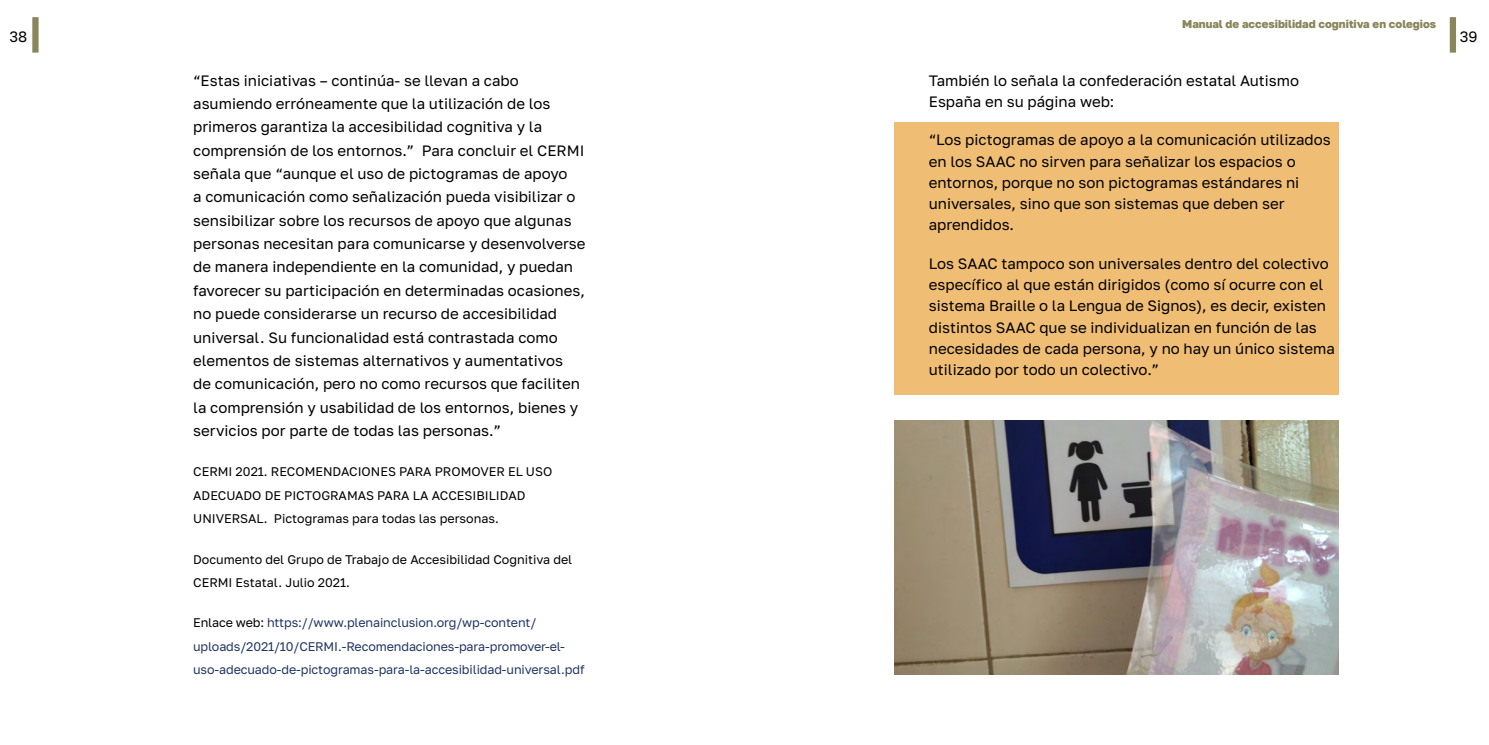
<style>
.page{position:relative;width:1489px;height:745px;background:#fff}
.page>*{position:absolute;margin:0;border:0;box-sizing:border-box;transform-origin:0 0}
.t1{font:15px/23.4px "Golos Text";color:#000}
.t2{font:12.5px/23.4px "Golos Text";color:#000}
.t3{font:12.5px/23.4px "Golos Text";letter-spacing:-.01em;color:#213564}
.t4{font:800 11.25px "Golos Text";color:#89865c}
.s1{color:#000}
</style>
<div class="page">
<div style="left:32px;top:17px;width:7px;height:36px;background:#89865c"></div>
<div style="left:1449px;top:17px;width:6px;height:36px;background:#89865c"></div>
<div style="left:894px;top:122px;width:444px;height:272px;background:#efbd73"></div>
<img style="left:894px;top:420px;width:444px;height:253px">
<p class="t4" style="left:1182px;top:17px;width:255px">Manual de accesibilidad cognitiva en colegios</p>
<p class="t1" style="left:10px;top:25px;width:19px">38</p>
<p class="t1" style="left:1459px;top:25px;width:19px">39</p>
<p class="t1" style="left:193px;top:68px;width:394px">“Estas iniciativas – continúa- se llevan a cabo asumiendo erróneamente que la utilización de los primeros garantiza la accesibilidad cognitiva y la comprensión de los entornos.” Para concluir el CERMI señala que “aunque el uso de pictogramas de apoyo<br>a comunicación como señalización pueda visibilizar o sensibilizar sobre los recursos de apoyo que algunas personas necesitan para comunicarse y desenvolverse de manera independiente en la comunidad, y puedan favorecer su participación en determinadas ocasiones, no puede considerarse un recurso de accesibilidad universal. Su funcionalidad está contrastada como elementos de sistemas alternativos y aumentativos<br>de comunicación, pero no como recursos que faciliten la comprensión y usabilidad de los entornos, bienes y servicios por parte de todas las personas.”</p>
<p class="t2" style="left:193px;top:460px;width:360px">CERMI 2021. RECOMENDACIONES PARA PROMOVER EL USO<br>ADECUADO DE PICTOGRAMAS PARA LA ACCESIBILIDAD<br>UNIVERSAL. Pictogramas para todas las personas.</p>
<p class="t2" style="left:193px;top:547px;width:380px">Documento del Grupo de Trabajo de Accesibilidad Cognitiva del<br>CERMI Estatal. Julio 2021.</p>
<p class="t3" style="left:193px;top:610px;width:393px"><span class="s1">Enlace web:</span> https://www.plenainclusion.org/wp-content/ uploads/2021/10/CERMI.-Recomendaciones-para-promover-el&shy;uso-adecuado-de-pictogramas-para-la-accesibilidad-universal.pdf</p>
<p class="t1" style="left:928px;top:70px;width:372px;line-height:21.2px">También lo señala la confederación estatal Autismo<br>España en su página web:</p>
<p class="t1" style="left:928px;top:129px;width:403px;line-height:21.2px">“Los pictogramas de apoyo a la comunicación utilizados en los SAAC no sirven para señalizar los espacios o entornos, porque no son pictogramas estándares ni universales, sino que son sistemas que deben ser aprendidos.</p>
<p class="t1" style="left:928px;top:252px;width:407px;line-height:21.2px">Los SAAC tampoco son universales dentro del colectivo específico al que están dirigidos (como sí ocurre con el sistema Braille o la Lengua de Signos), es decir, existen distintos SAAC que se individualizan en función de las necesidades de cada persona, y no hay un único sistema utilizado por todo un colectivo.”</p>
</div>
